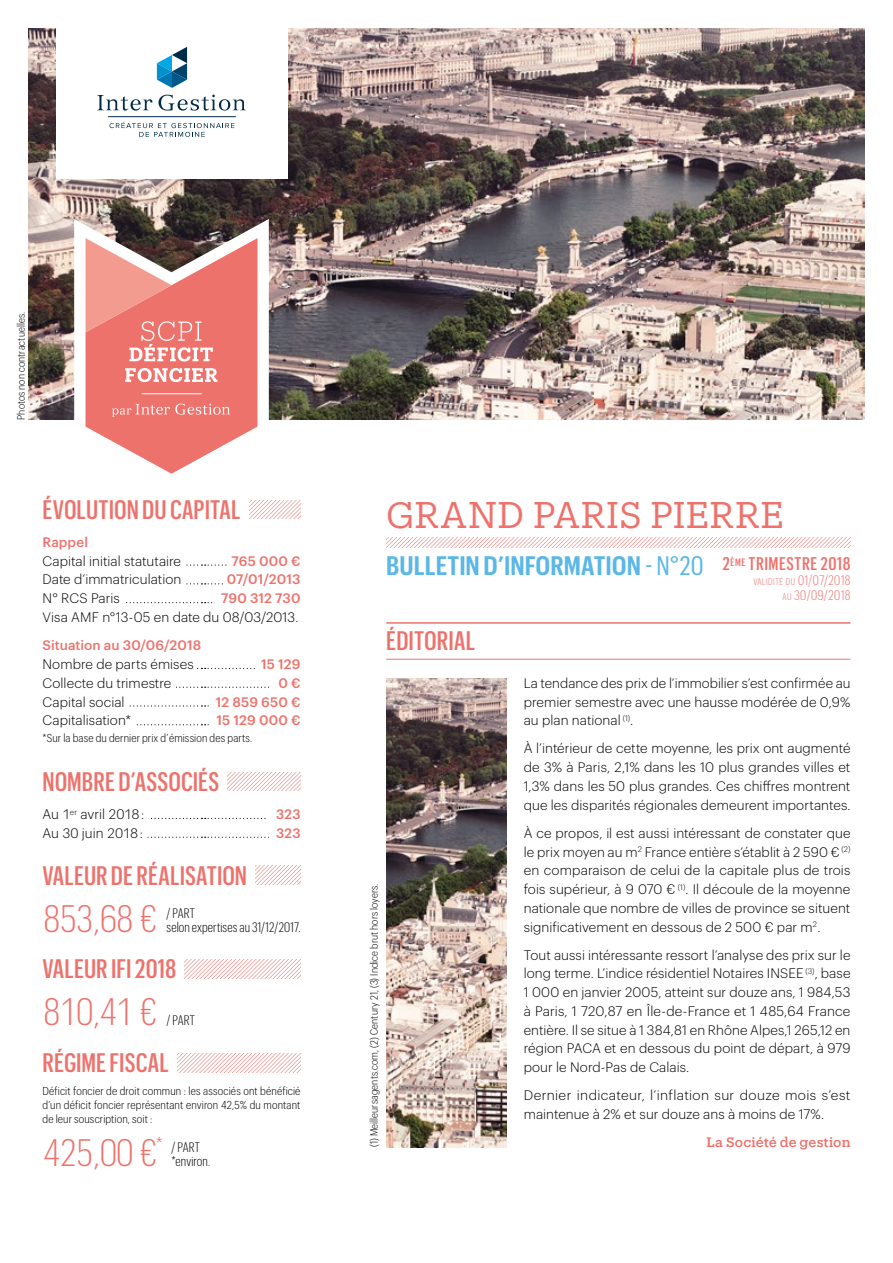
<style>
.page{position:relative;width:893px;height:1263px;background:#fff}
.page>*{position:absolute;margin:0;border:0;box-sizing:border-box;transform-origin:0 0}
.t1{font:300 37.5px "Graphik Cond";letter-spacing:-.06em;color:#ee726c}
.t2{font:36.15px "Produkt Web";letter-spacing:.01em;color:#ee726c}
.t3{font:500 26.25px "Graphik X Cond";letter-spacing:.005em;color:#ee726c}
.t4{font:600 26.25px "Graphik Cond";color:#5ab7e8}
.t5{font:500 18px "Graphik X Cond";letter-spacing:.035em;color:#ee726c}
.t6{font:300 13.5px/18.8px "Graphik";letter-spacing:.005em;color:#000;text-align:justify}
.t7{font:500 13.5px "Graphik";letter-spacing:.005em;color:#ee726c}
.t8{font:300 13.5px/13.5px "Graphik Cond";letter-spacing:.01em;color:#000}
.t9{font:500 13.5px "Produkt Web";letter-spacing:.005em;color:#ee726c}
.t10{font:300 13.5px "Graphik Cond";color:#ee726c}
.t11{font:300 11.25px/14.1px "Graphik Compact";letter-spacing:.01em;color:#000;text-align:justify}
.t12{font:300 10.5px "Graphik Compact";letter-spacing:.015em;color:#000}
.t13{font:300 9.45px "Graphik Cond";letter-spacing:.055em;color:#ee726c}
.s1{font-weight:400}
.s2{font-size:13.5px}
.s3{font-size:9.45px}
</style>
<div class="page">
<svg style="left:386px;top:538px;width:464px;height:9px"></svg>
<svg style="left:249px;top:500px;width:51px;height:19px"></svg>
<svg style="left:228px;top:772px;width:72px;height:19px"></svg>
<svg style="left:256px;top:866px;width:44px;height:18px"></svg>
<svg style="left:185px;top:960px;width:115px;height:18px"></svg>
<svg style="left:178px;top:1053px;width:122px;height:19px"></svg>
<svg style="left:186px;top:564px;width:41px;height:2px"></svg>
<svg style="left:186px;top:583px;width:37px;height:1px"></svg>
<svg style="left:126px;top:602px;width:89px;height:1px"></svg>
<svg style="left:197px;top:668px;width:58px;height:1px"></svg>
<svg style="left:175px;top:687px;width:95px;height:1px"></svg>
<svg style="left:129px;top:705px;width:80px;height:1px"></svg>
<svg style="left:136px;top:724px;width:73px;height:1px"></svg>
<svg style="left:151px;top:818px;width:115px;height:1px"></svg>
<svg style="left:147px;top:837px;width:122px;height:1px"></svg>
<hr style="left:386px;top:659px;width:464px;height:1px;background:#ee726c">
<hr style="left:386px;top:622px;width:464px;height:2px;background:#ee726c">
<img style="left:386px;top:678px;width:121px;height:469px">
<img style="left:28px;top:28px;width:837px;height:392px">
<svg style="left:74px;top:219px;width:195px;height:208px"></svg>
<svg style="left:86px;top:238px;width:171px;height:236px"></svg>
<div style="left:56px;top:0;width:231px;height:178px;background:#fff"></div>
<svg style="left:157px;top:47px;width:30px;height:41px"></svg>
<hr style="left:108px;top:116px;width:128px;height:1px;background:#002b48">
<svg style="left:97px;top:95px;width:55px;height:16px"></svg>
<svg style="left:158px;top:95px;width:88px;height:16px"></svg>
<svg style="left:109px;top:122px;width:125px;height:15px"></svg>
<p class="t12" style="left:14px;top:420px;width:110px;rotate:-90deg">Photos non contractuelles.</p>
<h3 class="t3" style="left:43px;top:491px;width:200px">ÉVOLUTION DU CAPITAL</h3>
<p class="t7" style="left:43px;top:532px;width:47px">Rappel</p>
<p class="t6" style="left:43px;top:550px;width:140px">Capital initial statutaire</p>
<p class="t7" style="left:232px;top:550px;width:70px">765 000 €</p>
<p class="t6" style="left:43px;top:569px;width:140px">Date d’immatriculation</p>
<p class="t7" style="left:227px;top:569px;width:75px">07/01/2013</p>
<p class="t6" style="left:43px;top:588px;width:79px">N° RCS Paris</p>
<p class="t7" style="left:221px;top:588px;width:81px">790 312 730</p>
<p class="t6" style="left:43px;top:607px;width:257px">Visa AMF n°13-05 en date du 08/03/2013.</p>
<p class="t7" style="left:43px;top:635px;width:160px">Situation au 30/06/2018</p>
<p class="t6" style="left:43px;top:654px;width:153px">Nombre de parts émises</p>
<p class="t7" style="left:261px;top:654px;width:41px">15 129</p>
<p class="t6" style="left:43px;top:672px;width:130px">Collecte du trimestre</p>
<p class="t7" style="left:278px;top:673px;width:24px">0 €</p>
<p class="t6" style="left:43px;top:691px;width:84px">Capital social</p>
<p class="t7" style="left:216px;top:691px;width:86px">12 859 650 €</p>
<p class="t6" style="left:43px;top:710px;width:90px">Capitalisation*</p>
<p class="t7" style="left:216px;top:710px;width:86px">15 129 000 €</p>
<p class="t11" style="left:43px;top:730px;width:211px">*Sur la base du dernier prix d’émission des parts.</p>
<h3 class="t3" style="left:43px;top:763px;width:178px">NOMBRE D’ASSOCIÉS</h3>
<p class="t6" style="left:43px;top:804px;width:103px">Au 1<sup>er</sup> avril 2018 :</p>
<p class="t7" style="left:276px;top:804px;width:26px">323</p>
<p class="t6" style="left:43px;top:822px;width:102px">Au 30 juin 2018 :</p>
<p class="t7" style="left:276px;top:823px;width:26px">323</p>
<h3 class="t3" style="left:43px;top:857px;width:206px">VALEUR DE RÉALISATION</h3>
<h1 class="t1" style="left:43px;top:893px;width:117px">853,68 €</h1>
<p class="t8" style="left:167px;top:906px;width:135px">/ PART<br>selon expertises au 31/12/2017.</p>
<h3 class="t3" style="left:43px;top:951px;width:135px">VALEUR IFI 2018</h3>
<h1 class="t1" style="left:43px;top:987px;width:117px">810,41 €</h1>
<p class="t8" style="left:167px;top:1013px;width:30px">/ PART</p>
<h3 class="t3" style="left:43px;top:1044px;width:128px">RÉGIME FISCAL</h3>
<p class="t11" style="left:43px;top:1083px;width:259px">Déficit foncier de droit commun : les associés ont bénéficié d’un déficit foncier représentant environ 42,5% du montant de leur souscription, soit :</p>
<h1 class="t1" style="left:43px;top:1128px;width:122px">425,00 €<sup>*</sup></h1>
<p class="t8" style="left:171px;top:1140px;width:40px">/ PART *environ.</p>
<h2 class="t2" style="left:386px;top:490px;width:399px">GRAND PARIS PIERRE</h2>
<h3 class="t4" style="left:386px;top:547px;width:319px">BULLETIN D’INFORMATION <span class="s1">- N°20</span></h3>
<h3 class="t3" style="left:386px;top:623px;width:90px">ÉDITORIAL</h3>
<h3 class="t5" style="left:722px;top:551px;width:129px">2<sup>ÈME</sup> TRIMESTRE 2018</h3>
<p class="t13" style="left:753px;top:576px;width:99px">VALIDITÉ DU <span class="s2">01/07/2018</span></p>
<p class="t10" style="left:783px;top:586px;width:69px"><span class="s3">AU</span> 30/09/2018</p>
<p class="t12" style="left:367px;top:1147px;width:265px;rotate:-90deg">(1) Meilleursagents.com, (2) Century 21, (3) Indice brut hors loyers.</p>
<p class="t6" style="left:524px;top:672px;width:328px">La tendance des prix de l’immobilier s’est confirmée au premier semestre avec une hausse modérée de 0,9% au plan national <sup>(1)</sup>.</p>
<p class="t6" style="left:524px;top:738px;width:328px">À l’intérieur de cette moyenne, les prix ont augmenté de 3% à Paris, 2,1% dans les 10 plus grandes villes et 1,3% dans les 50 plus grandes. Ces chiffres montrent que les disparités régionales demeurent importantes.</p>
<p class="t6" style="left:524px;top:822px;width:328px">À ce propos, il est aussi intéressant de constater que le prix moyen au m<sup>2</sup> France entière s’établit à 2 590 € <sup>(2) </sup>en comparaison de celui de la capitale plus de trois fois supérieur, à 9 070 € <sup>(1)</sup>. Il découle de la moyenne nationale que nombre de villes de province se situent significativement en dessous de 2 500 € par m<sup>2</sup>.</p>
<p class="t6" style="left:524px;top:944px;width:328px">Tout aussi intéressante ressort l’analyse des prix sur le long terme. L’indice résidentiel Notaires INSEE <sup>(3)</sup>, base 1 000 en janvier 2005, atteint sur douze ans, 1 984,53 à Paris, 1 720,87 en Île-de-France et 1 485,64 France entière. Il se situe à 1 384,81 en Rhône Alpes,1 265,12 en région PACA et en dessous du point de départ, à 979 pour le Nord-Pas de Calais.</p>
<p class="t6" style="left:524px;top:1085px;width:328px">Dernier indicateur, l’inflation sur douze mois s’est maintenue à 2% et sur douze ans à moins de 17%.</p>
<p class="t9" style="left:707px;top:1133px;width:145px">La Société de gestion</p>
</div>
